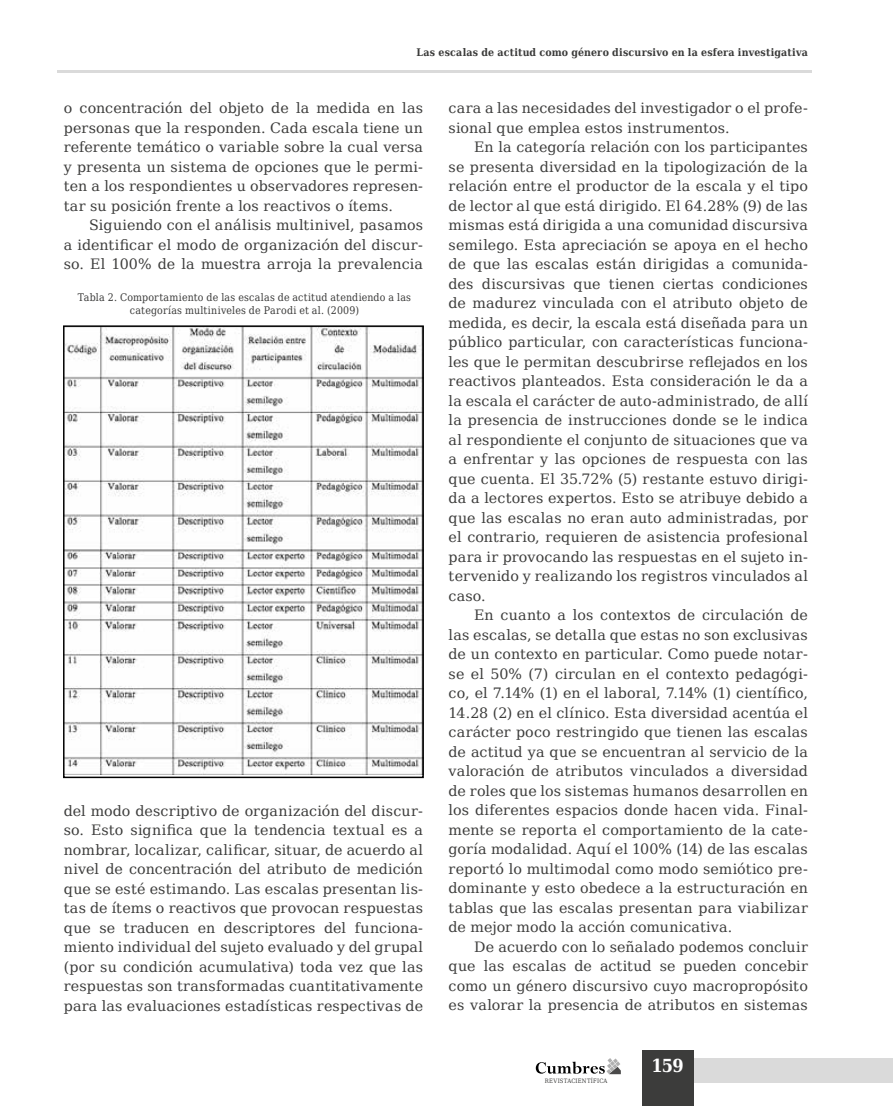
<style>
.page{position:relative;width:893px;height:1106px;background:#fff}
.page>*{position:absolute;margin:0;border:0;box-sizing:border-box;transform-origin:0 0}
.t1{font:700 18px "DejaVu Serif Condensed";color:#fff}
.t2{font:14.25px/19.5px "DejaVu Serif";letter-spacing:.01em;color:#3c3c3b;text-align:justify}
.t3{font:10.5px/12.8px "DejaVu Serif Condensed";letter-spacing:.02em;color:#3c3c3b;text-align:center}
.t4{font:700 10.5px "DejaVu Serif Condensed";letter-spacing:.02em;color:#3c3c3b}
.t5{font:6px "DejaVu Serif Condensed";letter-spacing:.03em;color:#3c3c3b}
</style>
<div class="page">
<hr style="left:57px;top:70px;width:755px;height:3px;background:#dadada">
<div style="left:686px;top:1058px;width:207px;height:24px;background:#dadada"></div>
<div style="left:642px;top:1050px;width:51px;height:56px;background:#3c3c3b"></div>
<svg style="left:536px;top:1058px;width:85px;height:16px"></svg>
<img style="left:66px;top:328px;width:355px;height:446px">
<div style="left:63px;top:325px;width:361px;height:453px;border:2px solid #000"></div>
<p class="t4" style="left:417px;top:44px;width:393px">Las escalas de actitud como género discursivo en la esfera investigativa</p>
<p class="t2" style="left:64px;top:98px;width:361px">o concentración del objeto de la medida en las personas que la responden. Cada escala tiene un referente temático o variable sobre la cual versa y presenta un sistema de opciones que le permi&shy;ten a los respondientes u observadores represen&shy;tar su posición frente a los reactivos o ítems.</p>
<p class="t2" style="left:64px;top:215px;width:361px;text-indent:26px">Siguiendo con el análisis multinivel, pasamos a identificar el modo de organización del discur&shy;so. El 100% de la muestra arroja la prevalencia</p>
<p class="t3" style="left:78px;top:290px;width:335px">Tabla 2. Comportamiento de las escalas de actitud atendiendo a las categorías multiniveles de Parodi et al. (2009)</p>
<p class="t2" style="left:64px;top:800px;width:361px">del modo descriptivo de organización del discur&shy;so. Esto significa que la tendencia textual es a nombrar, localizar, calificar, situar, de acuerdo al nivel de concentración del atributo de medición que se esté estimando. Las escalas presentan lis&shy;tas de ítems o reactivos que provocan respuestas que se traducen en descriptores del funciona&shy;miento individual del sujeto evaluado y del grupal (por su condición acumulativa) toda vez que las respuestas son transformadas cuantitativamente para las evaluaciones estadísticas respectivas de</p>
<p class="t2" style="left:449px;top:98px;width:361px">cara a las necesidades del investigador o el profe&shy;sional que emplea estos instrumentos.</p>
<p class="t2" style="left:449px;top:137px;width:361px;text-indent:26px">En la categoría relación con los participantes se presenta diversidad en la tipologización de la relación entre el productor de la escala y el tipo de lector al que está dirigido. El 64.28% (9) de las mismas está dirigida a una comunidad discursiva semilego. Esta apreciación se apoya en el hecho de que las escalas están dirigidas a comunida&shy;des discursivas que tienen ciertas condiciones de madurez vinculada con el atributo objeto de medida, es decir, la escala está diseñada para un público particular, con características funciona&shy;les que le permitan descubrirse reflejados en los reactivos planteados. Esta consideración le da a la escala el carácter de auto-administrado, de allí la presencia de instrucciones donde se le indica al respondiente el conjunto de situaciones que va a enfrentar y las opciones de respuesta con las que cuenta. El 35.72% (5) restante estuvo dirigi&shy;da a lectores expertos. Esto se atribuye debido a que las escalas no eran auto administradas, por el contrario, requieren de asistencia profesional para ir provocando las respuestas en el sujeto in&shy;tervenido y realizando los registros vinculados al caso.</p>
<p class="t2" style="left:449px;top:605px;width:361px;text-indent:26px">En cuanto a los contextos de circulación de las escalas, se detalla que estas no son exclusivas de un contexto en particular. Como puede notar&shy;se el 50% (7) circulan en el contexto pedagógi&shy;co, el 7.14% (1) en el laboral, 7.14% (1) científico, 14.28 (2) en el clínico. Esta diversidad acentúa el carácter poco restringido que tienen las escalas de actitud ya que se encuentran al servicio de la valoración de atributos vinculados a diversidad de roles que los sistemas humanos desarrollen en los diferentes espacios donde hacen vida. Final&shy;mente se reporta el comportamiento de la cate&shy;goría modalidad. Aquí el 100% (14) de las escalas reportó lo multimodal como modo semiótico pre&shy;dominante y esto obedece a la estructuración en tablas que las escalas presentan para viabilizar de mejor modo la acción comunicativa.</p>
<p class="t2" style="left:449px;top:936px;width:361px;text-indent:26px">De acuerdo con lo señalado podemos concluir que las escalas de actitud se pueden concebir como un género discursivo cuyo macropropósito es valorar la presencia de atributos en sistemas</p>
<p class="t5" style="left:545px;top:1075px;width:64px">REVISTACIENTÍFICA</p>
<p class="t1" style="left:651px;top:1051px;width:34px">159</p>
</div>
